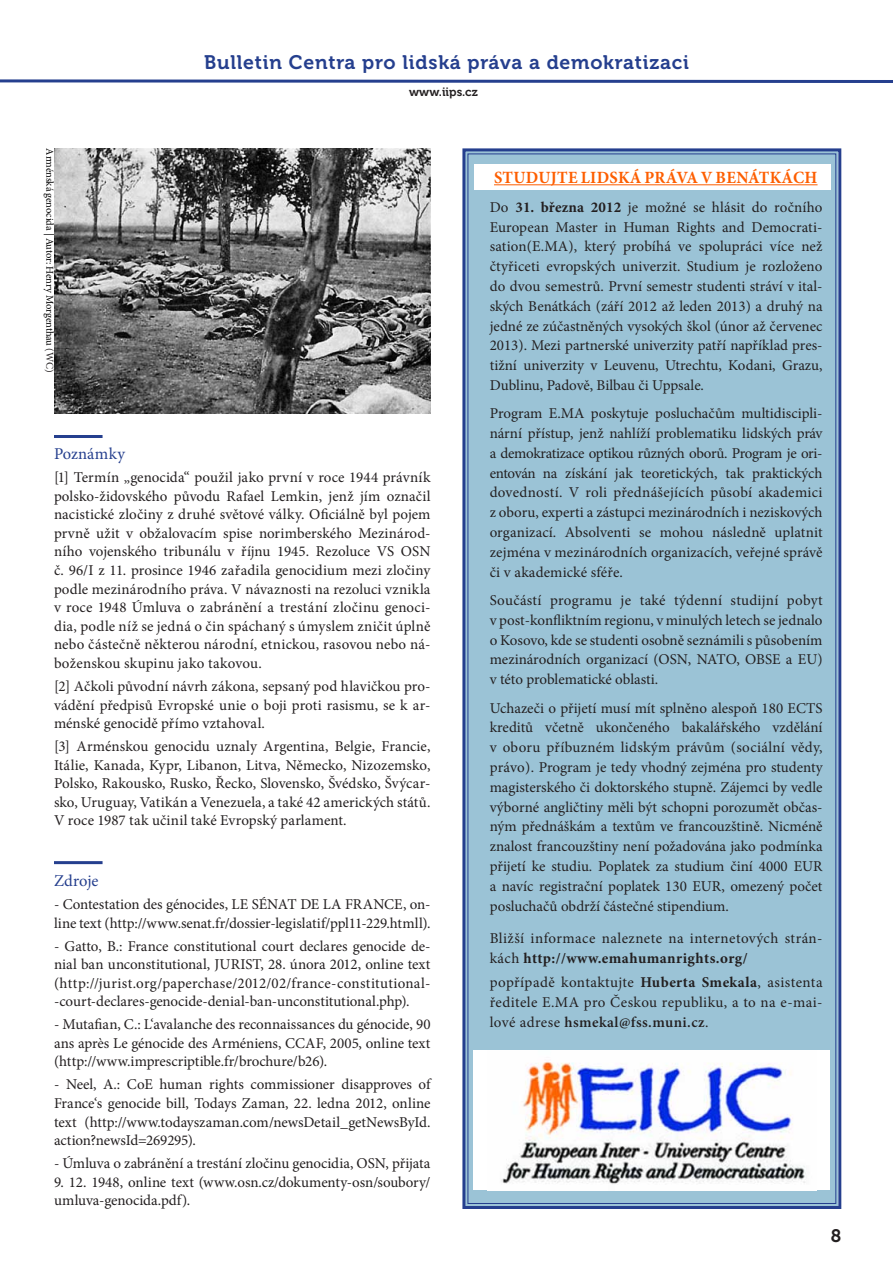
<style>
.page{position:relative;width:893px;height:1263px;background:#fff}
.page>*{position:absolute;margin:0;border:0;box-sizing:border-box;transform-origin:0 0}
.t1{font:19.5px "Museo 700";letter-spacing:.04em;color:#253f8e}
.t2{font:18px "Museo 700";color:#231f20}
.t3{font:700 17.1px "Minion Pro";letter-spacing:.02em;color:#fd5e00;scale:.96 1}
.t4{font:16.5px "Minion Pro";letter-spacing:.005em;color:#253f8e}
.t5{font:15px/19.8px "Minion Pro";color:#231f20;text-align:justify}
.t6{font:15px/19.8px "Minion Pro";letter-spacing:.03em;color:#231f20}
.t7{font:12px "Museo 700";color:#231f20}
.t8{font:10.5px "Minion Pro";letter-spacing:-.015em;color:#000}
.s1{color:#231f20}
.s2{font-weight:700}
.s3{font-weight:600}
</style>
<div class="page">
<svg style="left:0;top:79px;width:893px;height:4px"></svg>
<div style="left:462px;top:148px;width:380px;height:1061px;background:#9bc3d6"></div>
<img style="left:54px;top:148px;width:377px;height:265px">
<div style="left:475px;top:164px;width:356px;height:26px;background:#fff"></div>
<hr style="left:54px;top:861px;width:49px;height:3px;background:#253f8e">
<hr style="left:54px;top:435px;width:49px;height:3px;background:#253f8e">
<div style="left:474px;top:1050px;width:356px;height:140px;background:#fff"></div>
<hr style="left:494px;top:184px;width:323px;height:1px;background:#fd5e00">
<img style="left:501px;top:1061px;width:305px;height:123px">
<h1 class="t1" style="left:204px;top:51px;width:486px">Bulletin Centra pro lidská práva a demokratizaci</h1>
<p class="t7" style="left:409px;top:85px;width:70px">www.iips.cz</p>
<p class="t8" style="left:57px;top:148px;width:225px;rotate:90deg">Arménská genocida | Autor: Henry Morgenthau <span class="s1">(WC)</span></p>
<p class="t4" style="left:54px;top:443px;width:73px">Poznámky</p>
<p class="t5" style="left:54px;top:468px;width:378px;line-height:18.6px">[1] Termín „genocida“ použil jako první v roce 1944 právník polsko-židovského původu Rafael Lemkin, jenž jím označil nacistické zločiny z druhé světové války. Oficiálně byl pojem prvně užit v obžalovacím spise norimberského Mezinárod&shy;ního vojenského tribunálu v říjnu 1945. Rezoluce VS OSN č. 96/I z 11. prosince 1946 zařadila genocidium mezi zločiny podle mezinárodního práva. V návaznosti na rezoluci vznikla v roce 1948 Úmluva o zabránění a trestání zločinu genoci&shy;dia, podle níž se jedná o čin spáchaný s úmyslem zničit úplně nebo částečně některou národní, etnickou, rasovou nebo ná&shy;boženskou skupinu jako takovou.</p>
<p class="t5" style="left:54px;top:677px;width:378px;line-height:18.6px">[2] Ačkoli původní návrh zákona, sepsaný pod hlavičkou pro&shy;vádění předpisů Evropské unie o boji proti rasismu, se k ar&shy;ménské genocidě přímo vztahoval.</p>
<p class="t5" style="left:54px;top:737px;width:378px;line-height:18.6px">[3] Arménskou genocidu uznaly Argentina, Belgie, Francie, Itálie, Kanada, Kypr, Libanon, Litva, Německo, Nizozemsko, Polsko, Rakousko, Rusko, Řecko, Slovensko, Švédsko, Švýcar&shy;sko, Uruguay, Vatikán a Venezuela, a také 42 amerických států.<br>V roce 1987 tak učinil také Evropský parlament.</p>
<p class="t4" style="left:54px;top:870px;width:46px">Zdroje</p>
<p class="t5" style="left:54px;top:895px;width:378px;line-height:18.6px">- Contestation des génocides, LE SÉNAT DE LA FRANCE, on&shy;line text (http://www.senat.fr/dossier-legislatif/ppl11-229.htmll).</p>
<p class="t5" style="left:54px;top:936px;width:378px;line-height:18.6px">- Gatto, B.: France constitutional court declares genocide de&shy;nial ban unconstitutional, JURIST, 28. února 2012, online text (http://jurist.org/paperchase/2012/02/france-constitutional--court-declares-genocide-denial-ban-unconstitutional.php).</p>
<p class="t5" style="left:54px;top:1015px;width:378px;line-height:18.6px">- Mutafian, C.: L‘avalanche des reconnaissances du génocide, 90 ans après Le génocide des Arméniens, CCAF, 2005, online text (http://www.imprescriptible.fr/brochure/b26).</p>
<p class="t5" style="left:54px;top:1075px;width:378px;line-height:18.6px">- Neel, A.: CoE human rights commissioner disapproves of France‘s genocide bill, Todays Zaman, 22. ledna 2012, online text (http://www.todayszaman.com/newsDetail_getNewsById. action?newsId=269295).</p>
<p class="t5" style="left:54px;top:1153px;width:378px">- Úmluva o zabránění a trestání zločinu genocidia, OSN, přijata</p>
<p class="t5" style="left:54px;top:1172px;width:378px;line-height:18.6px">9. 12. 1948, online text (www.osn.cz/dokumenty-osn/soubory/ umluva-genocida.pdf).</p>
<p class="t3" style="left:494px;top:166px;width:334px">Studujte lidská práva v Benátkách</p>
<p class="t5" style="left:490px;top:197px;width:334px">Do <span class="s2">31. března 2012</span> je možné se hlásit do ročního European Master in Human Rights and Democrati&shy;sation(E.MA), který probíhá ve spolupráci více než čtyřiceti evropských univerzit. Studium je rozloženo do dvou semestrů. První semestr studenti stráví v ital&shy;ských Benátkách (září 2012 až leden 2013) a druhý na jedné ze zúčastněných vysokých škol (únor až červenec 2013). Mezi partnerské univerzity patří například pres&shy;tižní univerzity v Leuvenu, Utrechtu, Kodani, Grazu, Dublinu, Padově, Bilbau či Uppsale.</p>
<p class="t5" style="left:490px;top:404px;width:334px">Program E.MA poskytuje posluchačům multidiscipli&shy;nární přístup, jenž nahlíží problematiku lidských práv a demokratizace optikou různých oborů. Program je ori&shy;entován na získání jak teoretických, tak praktických dovedností. V roli přednášejících působí akademici z oboru, experti a zástupci mezinárodních i neziskových organizací. Absolventi se mohou následně uplatnit zejména v mezinárodních organizacích, veřejné správě či v akademické sféře.</p>
<p class="t5" style="left:490px;top:590px;width:334px">Součástí programu je také týdenní studijní pobyt v post-konfliktním regionu, v minulých letech se jednalo o Kosovo, kde se studenti osobně seznámili s působením mezinárodních organizací (OSN, NATO, OBSE a EU) v této problematické oblasti.</p>
<p class="t5" style="left:490px;top:698px;width:334px">Uchazeči o přijetí musí mít splněno alespoň 180 ECTS kreditů včetně ukončeného bakalářského vzdělání v oboru příbuzném lidským právům (sociální vědy, právo). Program je tedy vhodný zejména pro studenty magisterského či doktorského stupně. Zájemci by vedle výborné angličtiny měli být schopni porozumět občas&shy;ným přednáškám a textům ve francouzštině. Nicméně znalost francouzštiny není požadována jako podmínka přijetí ke studiu. Poplatek za studium činí 4000 EUR a navíc registrační poplatek 130 EUR, omezený počet posluchačů obdrží částečné stipendium.</p>
<p class="t6" style="left:490px;top:928px;width:334px">Bližší informace naleznete na internetových strán&shy;kách <span class="s2">http://www.emahumanrights.org/</span></p>
<p class="t5" style="left:490px;top:972px;width:334px">popřípadě kontaktujte <span class="s2">Huberta Smekala</span>, asistenta ředitele E.MA pro Českou republiku, a to na e-mai&shy;lové adrese <span class="s3">hsmekal@fss.muni.cz</span>.</p>
<p class="t2" style="left:831px;top:1226px;width:12px">8</p>
</div>
